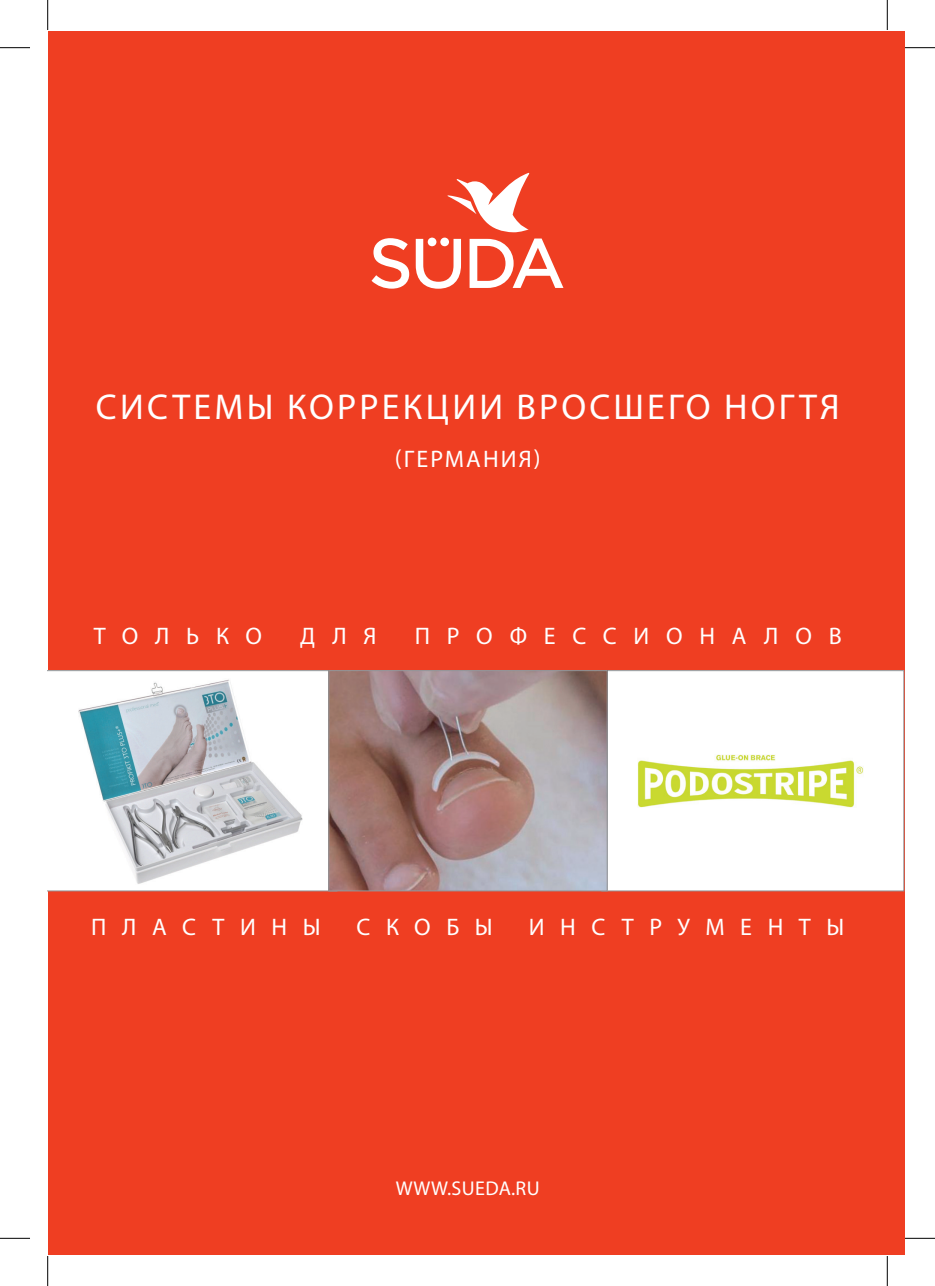
<style>
.page{position:relative;width:935px;height:1286px;background:#fff}
.page>*{position:absolute;margin:0;border:0;box-sizing:border-box;transform-origin:0 0}
.t1{font:36px "Myriad Pro";letter-spacing:.09em;color:#fff}
.t2{font:24px "Myriad Pro";letter-spacing:.65em;color:#fff}
.t3{font:24px "Myriad Pro";letter-spacing:.7em;color:#fff}
.t4{font:24px "Myriad Pro";letter-spacing:.09em;color:#fff}
.t5{font:20px "Myriad Pro";letter-spacing:.02em;color:#fff}
</style>
<div class="page">
<div style="left:48px;top:31px;width:856px;height:1224px;background:#ef3e22"></div>
<div style="left:601px;top:671px;width:302px;height:220px;background:#fff"></div>
<div style="left:601px;top:670px;width:303px;height:221px;border:1px solid #939598"></div>
<div style="left:48px;top:670px;width:280px;height:221px;background:#fff"></div>
<img style="left:330px;top:672px;width:275px;height:217px">
<div style="left:328px;top:670px;width:279px;height:221px;border:1px solid #939598"></div>
<svg style="left:371px;top:173px;width:192px;height:116px"></svg>
<img style="left:78px;top:678px;width:224px;height:207px">
<img style="left:638px;top:754px;width:225px;height:53px">
<hr style="left:0;top:47px;width:30px;height:1px;background:#000">
<hr style="left:904px;top:47px;width:30px;height:1px;background:#000">
<hr style="left:0;top:1238px;width:30px;height:1px;background:#000">
<hr style="left:904px;top:1238px;width:30px;height:1px;background:#000">
<hr style="left:47px;top:0;width:1px;height:30px;background:#000">
<hr style="left:47px;top:1256px;width:1px;height:30px;background:#000">
<hr style="left:886px;top:0;width:1px;height:30px;background:#000">
<hr style="left:886px;top:1256px;width:1px;height:30px;background:#000">
<h1 class="t1" style="left:96px;top:385px;width:745px">СИСТЕМЫ КОРРЕКЦИИ ВРОСШЕГО НОГТЯ</h1>
<p class="t4" style="left:395px;top:444px;width:147px">(ГЕРМАНИЯ)</p>
<p class="t2" style="left:94px;top:621px;width:169px">ТОЛЬКО</p>
<p class="t2" style="left:300px;top:621px;width:78px">ДЛЯ</p>
<p class="t3" style="left:415px;top:621px;width:428px">ПРОФЕССИОНАЛОВ</p>
<p class="t2" style="left:91px;top:912px;width:231px">ПЛАСТИНЫ</p>
<p class="t2" style="left:356px;top:912px;width:138px">СКОБЫ</p>
<p class="t2" style="left:528px;top:912px;width:317px">ИНСТРУМЕНТЫ</p>
<p class="t5" style="left:396px;top:1176px;width:145px">WWW.SUEDA.RU</p>
</div>
